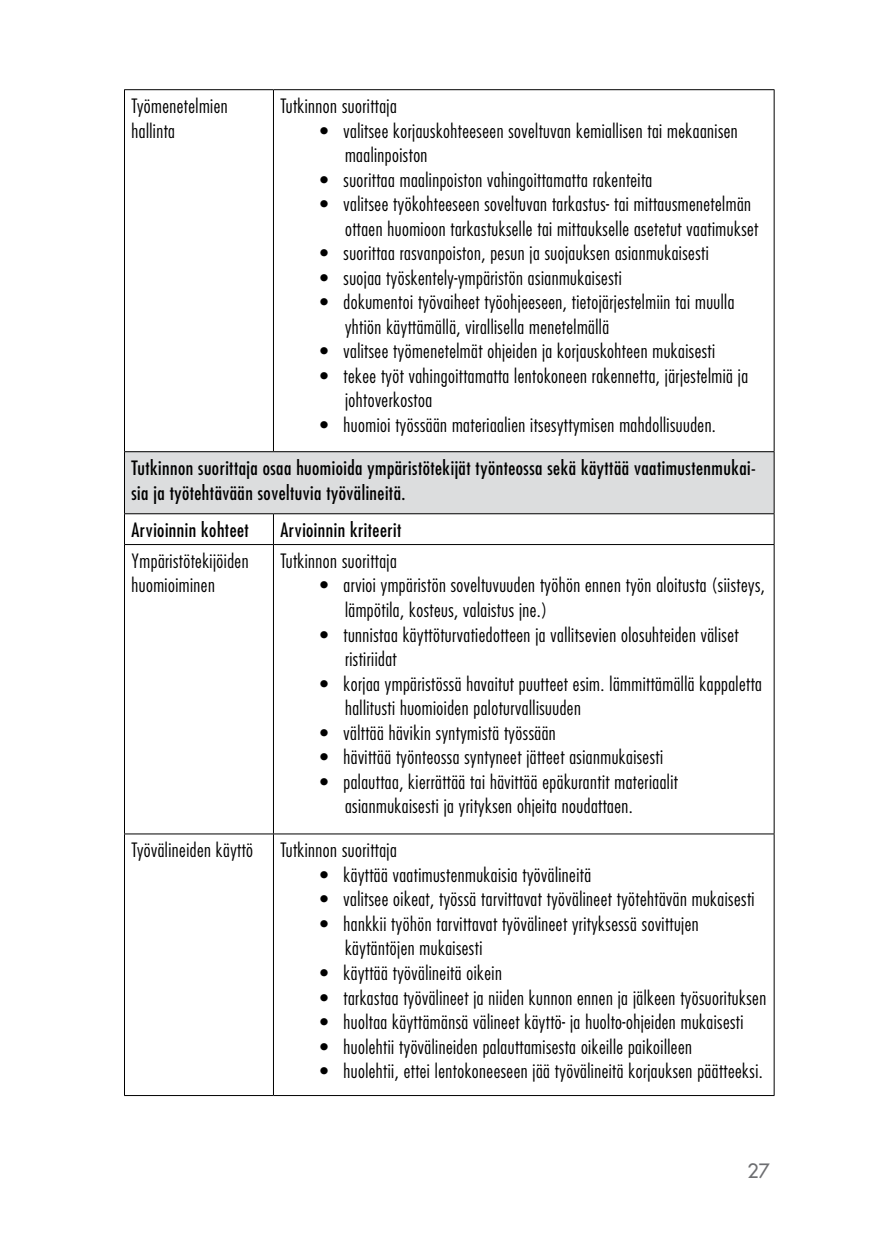
<style>
.page{position:relative;width:874px;height:1241px;background:#fff}
.page>*{position:absolute;margin:0;border:0;box-sizing:border-box;transform-origin:0 0}
.t1{font:300 condensed 19.25px/24.5px "Futura Std";letter-spacing:.025em;color:#000}
.t2{font:condensed 19.25px/24.5px "Futura Std";letter-spacing:.025em;color:#000}
.t3{font:500 19.25px "Futura Std";color:#6d6e71}
</style>
<div class="page">
<div style="left:124px;top:451px;width:649px;height:62px;background:#dcddde"></div>
<hr style="left:124px;top:89px;width:149px;height:1px;background:#000">
<hr style="left:124px;top:90px;width:1px;height:361px;background:#000">
<hr style="left:273px;top:89px;width:501px;height:1px;background:#000">
<hr style="left:273px;top:90px;width:1px;height:361px;background:#000">
<hr style="left:773px;top:90px;width:1px;height:361px;background:#000">
<hr style="left:124px;top:451px;width:149px;height:1px;background:#000">
<hr style="left:124px;top:452px;width:1px;height:61px;background:#000">
<hr style="left:273px;top:451px;width:501px;height:1px;background:#000">
<hr style="left:773px;top:452px;width:1px;height:61px;background:#000">
<hr style="left:124px;top:513px;width:149px;height:1px;background:#000">
<hr style="left:124px;top:514px;width:1px;height:30px;background:#000">
<hr style="left:273px;top:513px;width:501px;height:1px;background:#000">
<hr style="left:273px;top:514px;width:1px;height:30px;background:#000">
<hr style="left:773px;top:514px;width:1px;height:30px;background:#000">
<hr style="left:124px;top:544px;width:149px;height:1px;background:#000">
<hr style="left:124px;top:545px;width:1px;height:288px;background:#000">
<hr style="left:273px;top:544px;width:501px;height:1px;background:#000">
<hr style="left:273px;top:545px;width:1px;height:288px;background:#000">
<hr style="left:773px;top:545px;width:1px;height:288px;background:#000">
<hr style="left:124px;top:833px;width:149px;height:1px;background:#000">
<hr style="left:124px;top:834px;width:1px;height:260px;background:#000">
<hr style="left:273px;top:833px;width:501px;height:1px;background:#000">
<hr style="left:273px;top:834px;width:1px;height:260px;background:#000">
<hr style="left:773px;top:834px;width:1px;height:260px;background:#000">
<hr style="left:124px;top:1094px;width:149px;height:1px;background:#000">
<hr style="left:273px;top:1094px;width:501px;height:1px;background:#000">
<p class="t1" style="left:131px;top:94px;width:98px">Työmenetelmien hallinta</p>
<p class="t1" style="left:280px;top:94px;width:118px">Tutkinnon suorittaja</p>
<p class="t1" style="left:345px;top:118px;width:394px;text-indent:-25px">• valitsee korjauskohteeseen soveltuvan kemiallisen tai mekaanisen maalinpoiston</p>
<p class="t1" style="left:320px;top:167px;width:333px">• suorittaa maalinpoiston vahingoittamatta rakenteita</p>
<p class="t1" style="left:345px;top:192px;width:414px;text-indent:-25px">• valitsee työkohteeseen soveltuvan tarkastus- tai mittausmenetelmän ottaen huomioon tarkastukselle tai mittaukselle asetetut vaatimukset</p>
<p class="t1" style="left:320px;top:241px;width:390px">• suorittaa rasvanpoiston, pesun ja suojauksen asianmukaisesti</p>
<p class="t1" style="left:320px;top:265px;width:303px">• suojaa työskentely-ympäristön asianmukaisesti</p>
<p class="t1" style="left:345px;top:290px;width:391px;text-indent:-25px">• dokumentoi työvaiheet työohjeeseen, tietojärjestelmiin tai muulla yhtiön käyttämällä, virallisella menetelmällä</p>
<p class="t1" style="left:320px;top:339px;width:396px">• valitsee työmenetelmät ohjeiden ja korjauskohteen mukaisesti</p>
<p class="t1" style="left:345px;top:363px;width:404px;text-indent:-25px">• tekee työt vahingoittamatta lentokoneen rakennetta, järjestelmiä ja johtoverkostoa</p>
<p class="t1" style="left:320px;top:412px;width:397px">• huomioi työssään materiaalien itsesyttymisen mahdollisuuden.</p>
<p class="t2" style="left:131px;top:455px;width:625px">Tutkinnon suorittaja osaa huomioida ympäristötekijät työnteossa sekä käyttää vaatimustenmukai&shy;sia ja työtehtävään soveltuvia työvälineitä.</p>
<p class="t2" style="left:131px;top:517px;width:119px">Arvioinnin kohteet</p>
<p class="t2" style="left:280px;top:517px;width:122px">Arvioinnin kriteerit</p>
<p class="t1" style="left:131px;top:548px;width:118px">Ympäristötekijöiden huomioiminen</p>
<p class="t1" style="left:280px;top:548px;width:118px">Tutkinnon suorittaja</p>
<p class="t1" style="left:345px;top:573px;width:421px;text-indent:-25px">• arvioi ympäristön soveltuvuuden työhön ennen työn aloitusta (siisteys, lämpötila, kosteus, valaistus jne.)</p>
<p class="t1" style="left:345px;top:622px;width:395px;text-indent:-25px">• tunnistaa käyttöturvatiedotteen ja vallitsevien olosuhteiden väliset ristiriidat</p>
<p class="t1" style="left:345px;top:671px;width:418px;text-indent:-25px">• korjaa ympäristössä havaitut puutteet esim. lämmittämällä kappaletta hallitusti huomioiden paloturvallisuuden</p>
<p class="t1" style="left:320px;top:720px;width:237px">• välttää hävikin syntymistä työssään</p>
<p class="t1" style="left:320px;top:744px;width:344px">• hävittää työnteossa syntyneet jätteet asianmukaisesti</p>
<p class="t1" style="left:345px;top:769px;width:334px;text-indent:-25px">• palauttaa, kierrättää tai hävittää epäkurantit materiaalit asianmukaisesti ja yrityksen ohjeita noudattaen.</p>
<p class="t1" style="left:131px;top:837px;width:123px">Työvälineiden käyttö</p>
<p class="t1" style="left:280px;top:837px;width:118px">Tutkinnon suorittaja</p>
<p class="t1" style="left:320px;top:862px;width:272px">• käyttää vaatimustenmukaisia työvälineitä</p>
<p class="t1" style="left:320px;top:886px;width:435px">• valitsee oikeat, työssä tarvittavat työvälineet työtehtävän mukaisesti</p>
<p class="t1" style="left:345px;top:911px;width:355px;text-indent:-25px">• hankkii työhön tarvittavat työvälineet yrityksessä sovittujen käytäntöjen mukaisesti</p>
<p class="t1" style="left:320px;top:960px;width:183px">• käyttää työvälineitä oikein</p>
<p class="t1" style="left:320px;top:984px;width:447px">• tarkastaa työvälineet ja niiden kunnon ennen ja jälkeen työsuorituksen</p>
<p class="t1" style="left:320px;top:1009px;width:424px">• huoltaa käyttämänsä välineet käyttö- ja huolto-ohjeiden mukaisesti</p>
<p class="t1" style="left:320px;top:1033px;width:373px">• huolehtii työvälineiden palauttamisesta oikeille paikoilleen</p>
<p class="t1" style="left:320px;top:1058px;width:444px">• huolehtii, ettei lentokoneeseen jää työvälineitä korjauksen päätteeksi.</p>
<p class="t3" style="left:747px;top:1158px;width:24px">27</p>
</div>
